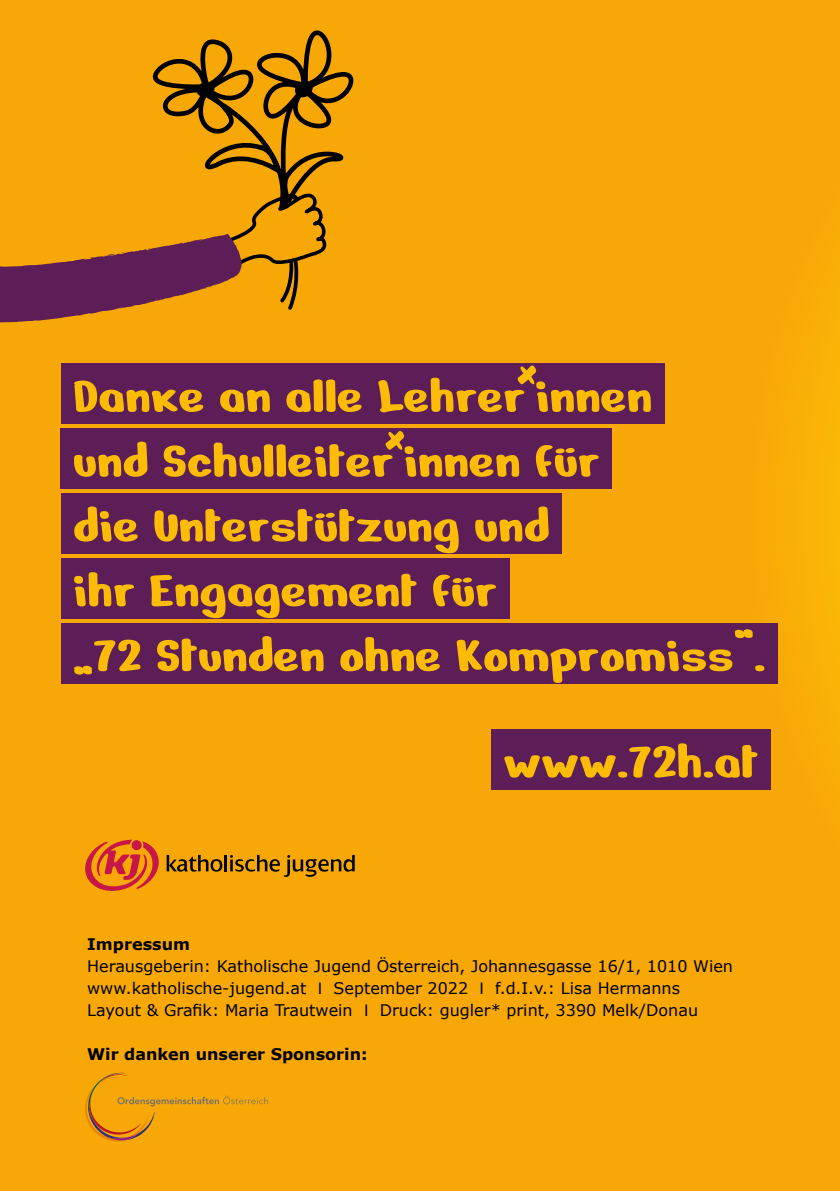
<style>
.page{position:relative;width:840px;height:1191px;background:#fff}
.page>*{position:absolute;margin:0;border:0;box-sizing:border-box;transform-origin:0 0}
.t1{font:54px/64.8px "Nerko One";color:#fcbc05}
.t2{font:16px/22px "Verdana";color:#000}
.t3{font:700 16px "Verdana";color:#000}
.s1{font-family:"Arial"}
</style>
<div class="page">
<div style="left:0;top:0;width:839px;height:1191px;background:#f7a806"></div>
<svg style="left:85px;top:839px;width:74px;height:52px"></svg>
<svg style="left:166px;top:855px;width:56px;height:16px"></svg>
<hr style="left:224px;top:855px;width:3px;height:16px;background:#000">
<svg style="left:230px;top:855px;width:124px;height:22px"></svg>
<div style="left:490px;top:729px;width:280px;height:60px;background:#5d1e57"></div>
<div style="left:61px;top:364px;width:603px;height:60px;background:#5d1e57"></div>
<div style="left:61px;top:428px;width:550px;height:61px;background:#5d1e57"></div>
<div style="left:61px;top:493px;width:500px;height:61px;background:#5d1e57"></div>
<div style="left:61px;top:558px;width:448px;height:60px;background:#5d1e57"></div>
<div style="left:61px;top:623px;width:716px;height:60px;background:#5d1e57"></div>
<svg style="left:85px;top:1072px;width:183px;height:69px"></svg>
<svg style="left:0;top:30px;width:354px;height:293px"></svg>
<svg style="left:385px;top:431px;width:19px;height:19px"></svg>
<svg style="left:517px;top:365px;width:19px;height:19px"></svg>
<h1 class="t1" style="left:73px;top:363px;width:693px">Danke an alle Lehrer*innen<br>und Schulleiter*innen für<br>die Unterstützung und<br>ihr Engagement für<br>„72 Stunden ohne Kompromiss“.</h1>
<h1 class="t1" style="left:503px;top:728px;width:257px">www.72h.at</h1>
<p class="t3" style="left:87px;top:932px;width:104px">Impressum</p>
<p class="t2" style="left:87px;top:954px;width:647px">Herausgeberin: Katholische Jugend Österreich, Johannesgasse 16/1, 1010 Wien www.katholische-jugend.at <span class="s1">I</span> September 2022 <span class="s1">I</span> f.d.I.v.: Lisa Hermanns<br>Layout &amp; Grafik: Maria Trautwein <span class="s1">I</span> Druck: gugler* print, 3390 Melk/Donau</p>
<p class="t3" style="left:87px;top:1042px;width:281px">Wir danken unserer Sponsorin:</p>
</div>
